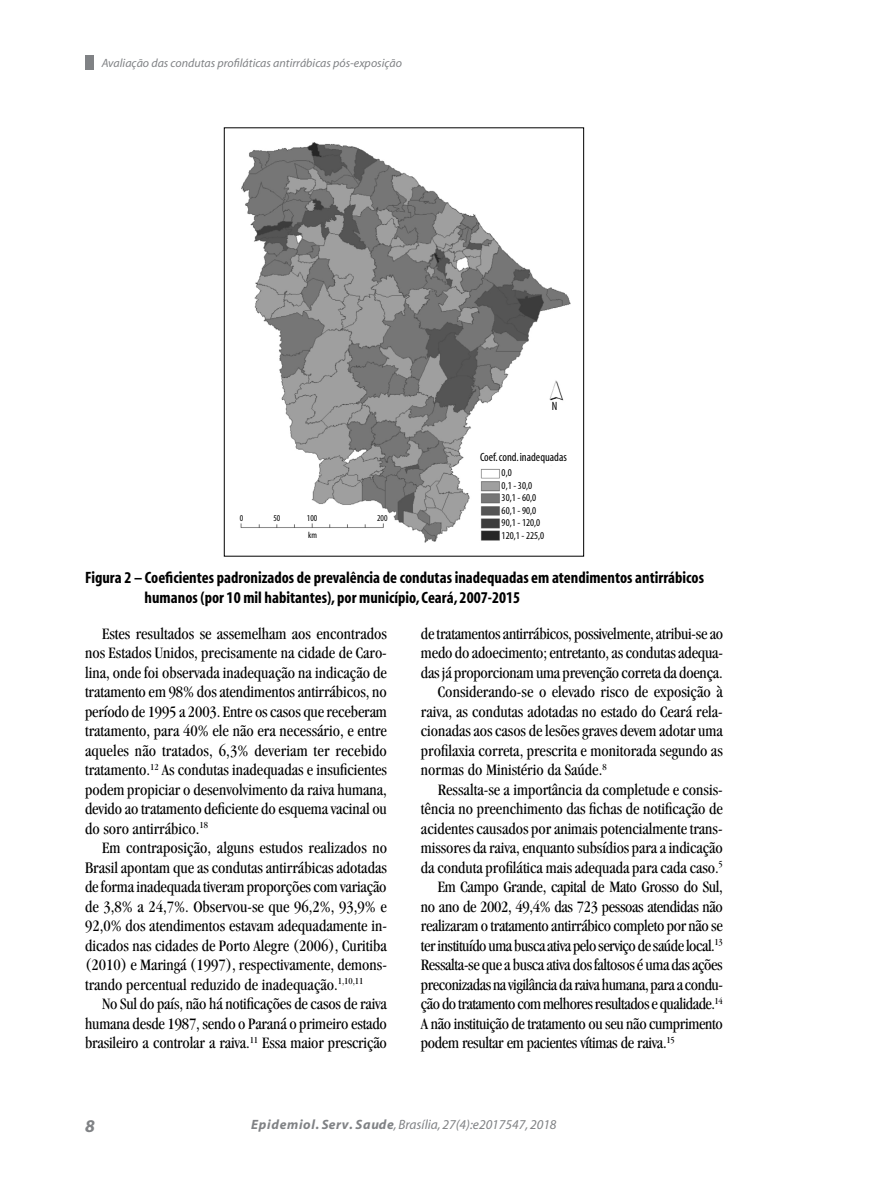
<style>
.page{position:relative;width:893px;height:1191px;background:#fff}
.page>*{position:absolute;margin:0;border:0;box-sizing:border-box;transform-origin:0 0}
.t1{font:italic 700 18px "Myriad";color:#808285}
.t2{font:condensed 16.5px/19.5px "Garamond";letter-spacing:-.01em;color:#000;text-align:justify}
.t3{font:700 condensed 16.5px/19.5px "Myriad";color:#000}
.t4{font:italic 13.5px "Myriad";color:#808285}
.t5{font:italic 12px "Myriad";color:#808285}
.t6{font:condensed 12px "Myriad";color:#000}
.t7{font:condensed 10.5px/12.5px "Myriad";color:#000}
.t8{font:condensed 9px "Myriad";color:#000}
.s1{font-weight:700}
</style>
<div class="page">
<div style="left:85px;top:55px;width:9px;height:15px;background:#808285"></div>
<img style="left:240px;top:142px;width:331px;height:401px">
<div style="left:224px;top:128px;width:360px;height:428px;border:1px solid #000"></div>
<p class="t5" style="left:102px;top:57px;width:302px">Avaliação das condutas profiláticas antirrábicas pós-exposição</p>
<p class="t8" style="left:240px;top:514px;width:5px">0</p>
<p class="t8" style="left:273px;top:514px;width:8px">50</p>
<p class="t8" style="left:307px;top:514px;width:12px">100</p>
<p class="t8" style="left:377px;top:514px;width:12px">200</p>
<p class="t8" style="left:308px;top:531px;width:10px">km</p>
<p class="t6" style="left:552px;top:400px;width:7px">N</p>
<p class="t6" style="left:480px;top:451px;width:88px">Coef. cond. inadequadas</p>
<p class="t7" style="left:502px;top:467px;width:44px">0,0<br>0,1 - 30,0<br>30,1 - 60,0<br>60,1 - 90,0<br>90,1 - 120,0<br>120,1 - 225,0</p>
<p class="t3" style="left:145px;top:568px;width:561px;text-indent:-60px">Figura 2 – Coeficientes padronizados de prevalência de condutas inadequadas em atendimentos antirrábicos humanos (por 10 mil habitantes), por município, Ceará, 2007-2015</p>
<p class="t2" style="left:85px;top:623px;width:303px;text-indent:17px">Estes resultados se assemelham aos encontrados nos Estados Unidos, precisamente na cidade de Caro&shy;lina, onde foi observada inadequação na indicação de tratamento em 98% dos atendimentos antirrábicos, no período de 1995 a 2003. Entre os casos que receberam tratamento, para 40% ele não era necessário, e entre aqueles não tratados, 6,3% deveriam ter recebido tratamento.<sup>12</sup> As condutas inadequadas e insuficientes podem propiciar o desenvolvimento da raiva humana, devido ao tratamento deficiente do esquema vacinal ou do soro antirrábico.<sup>18</sup></p>
<p class="t2" style="left:85px;top:838px;width:304px;text-indent:17px">Em contraposição, alguns estudos realizados no Brasil apontam que as condutas antirrábicas adotadas de forma inadequada tiveram proporções com variação de 3,8% a 24,7%. Observou-se que 96,2%, 93,9% e 92,0% dos atendimentos estavam adequadamente in&shy;dicados nas cidades de Porto Alegre (2006), Curitiba (2010) e Maringá (1997), respectivamente, demons&shy;trando percentual reduzido de inadequação.<sup>1,10,11</sup></p>
<p class="t2" style="left:85px;top:994px;width:303px;text-indent:17px">No Sul do país, não há notificações de casos de raiva humana desde 1987, sendo o Paraná o primeiro estado brasileiro a controlar a raiva.<sup>11</sup> Essa maior prescrição</p>
<p class="t2" style="left:421px;top:623px;width:304px">de tratamentos antirrábicos, possivelmente, atribui-se ao</p>
<p class="t2" style="left:421px;top:643px;width:304px">medo do adoecimento; entretanto, as condutas adequa-</p>
<p class="t2" style="left:421px;top:662px;width:303px">das já proporcionam uma prevenção correta da doença.</p>
<p class="t2" style="left:438px;top:682px;width:286px">Considerando-se o elevado risco de exposição à</p>
<p class="t2" style="left:421px;top:701px;width:303px">raiva, as condutas adotadas no estado do Ceará rela-</p>
<p class="t2" style="left:421px;top:721px;width:303px">cionadas aos casos de lesões graves devem adotar uma</p>
<p class="t2" style="left:421px;top:740px;width:303px">profilaxia correta, prescrita e monitorada segundo as</p>
<p class="t2" style="left:421px;top:760px;width:187px">normas do Ministério da Saúde.<sup>8</sup></p>
<p class="t2" style="left:438px;top:779px;width:286px">Ressalta-se a importância da completude e consis-</p>
<p class="t2" style="left:421px;top:799px;width:303px">tência no preenchimento das fichas de notificação de</p>
<p class="t2" style="left:421px;top:818px;width:303px">acidentes causados por animais potencialmente trans-</p>
<p class="t2" style="left:421px;top:838px;width:303px">missores da raiva, enquanto subsídios para a indicação</p>
<p class="t2" style="left:421px;top:857px;width:303px">da conduta profilática mais adequada para cada caso.<sup>5</sup></p>
<p class="t2" style="left:438px;top:877px;width:286px">Em Campo Grande, capital de Mato Grosso do Sul,</p>
<p class="t2" style="left:421px;top:896px;width:303px">no ano de 2002, 49,4% das 723 pessoas atendidas não</p>
<p class="t2" style="left:421px;top:916px;width:303px">realizaram o tratamento antirrábico completo por não se</p>
<p class="t2" style="left:421px;top:935px;width:303px">ter instituído uma busca ativa pelo serviço de saúde local.<sup>13</sup></p>
<p class="t2" style="left:421px;top:955px;width:303px">Ressalta-se que a busca ativa dos faltosos é uma das ações</p>
<p class="t2" style="left:421px;top:974px;width:304px">preconizadas na vigilância da raiva humana, para a condu-</p>
<p class="t2" style="left:421px;top:994px;width:303px">ção do tratamento com melhores resultados e qualidade.<sup>14</sup></p>
<p class="t2" style="left:421px;top:1013px;width:303px">A não instituição de tratamento ou seu não cumprimento</p>
<p class="t2" style="left:421px;top:1033px;width:255px">podem resultar em pacientes vítimas de raiva.<sup>15</sup></p>
<p class="t1" style="left:85px;top:1116px;width:11px">8</p>
<p class="t4" style="left:251px;top:1117px;width:307px"><span class="s1">Epidemiol. Serv. Saude</span>, Brasília, 27(4):e2017547, 2018</p>
</div>
